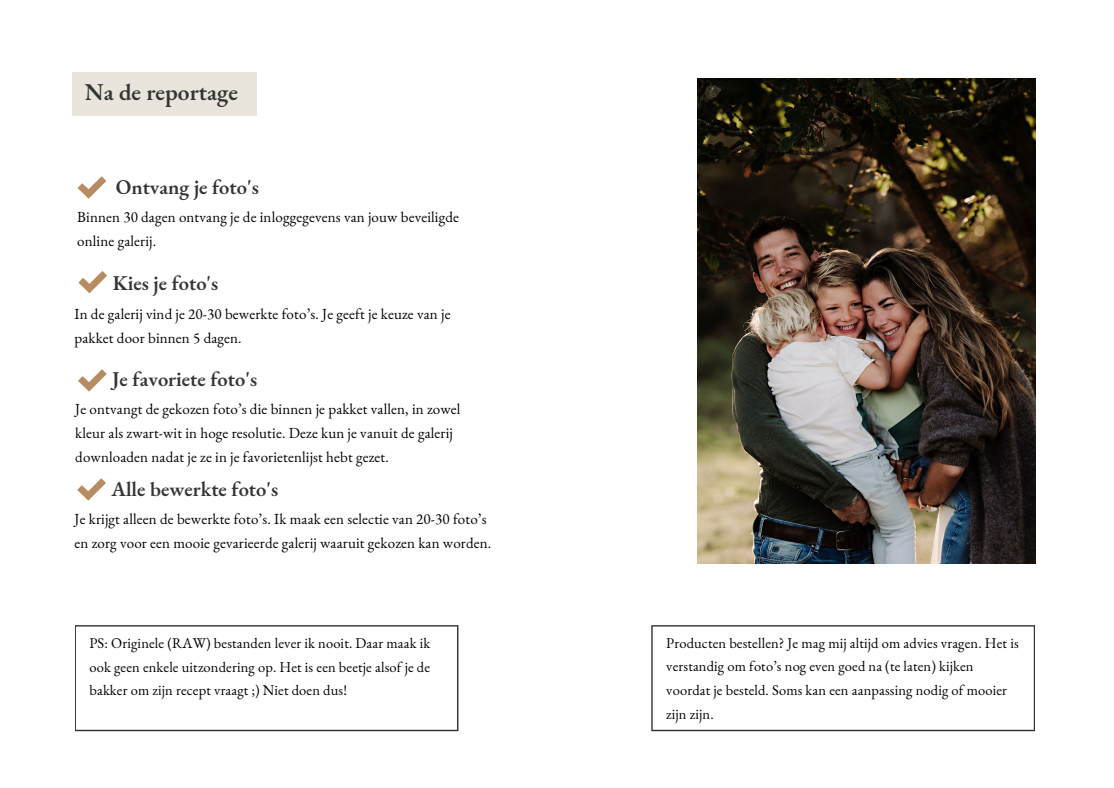
<style>
.page{position:relative;width:1114px;height:788px;background:#fff}
.page>*{position:absolute;margin:0;border:0;box-sizing:border-box;transform-origin:0 0}
.t1{font:600 23.5px "EB Garamond";color:#333434}
.t2{font:600 20.5px "EB Garamond";color:#333434}
.t3{font:15px/24.4px "EB Garamond";letter-spacing:.01em;color:#000}
.t4{font:14.5px/23.6px "EB Garamond";letter-spacing:.01em;color:#000;text-align:justify}
</style>
<div class="page">
<svg style="left:78px;top:176px;width:28px;height:22px"></svg>
<svg style="left:78px;top:271px;width:29px;height:22px"></svg>
<svg style="left:78px;top:369px;width:29px;height:22px"></svg>
<svg style="left:77px;top:478px;width:29px;height:22px"></svg>
<img style="left:698px;top:79px;width:337px;height:484px">
<svg style="left:75px;top:625px;width:383px;height:106px"></svg>
<div style="left:72px;top:72px;width:185px;height:44px;background:#e9e5dc"></div>
<svg style="left:651px;top:625px;width:384px;height:106px"></svg>
<p class="t1" style="left:85px;top:77px;width:155px">Na de reportage</p>
<p class="t2" style="left:116px;top:174px;width:145px">Ontvang je foto's</p>
<p class="t3" style="left:77px;top:204px;width:383px">Binnen 30 dagen ontvang je de inloggegevens van jouw beveiligde online galerij.</p>
<p class="t2" style="left:113px;top:269px;width:107px">Kies je foto's</p>
<p class="t3" style="left:75px;top:301px;width:377px">In de galerij vind je 20-30 bewerkte foto’s. Je geeft je keuze van je pakket door binnen 5 dagen.</p>
<p class="t2" style="left:112px;top:365px;width:146px">Je favoriete foto's</p>
<p class="t3" style="left:75px;top:396px;width:387px">Je ontvangt de gekozen foto’s die binnen je pakket vallen, in zowel kleur als zwart-wit in hoge resolutie. Deze kun je vanuit de galerij downloaden nadat je ze in je favorietenlijst hebt gezet.</p>
<p class="t2" style="left:111px;top:475px;width:168px">Alle bewerkte foto's</p>
<p class="t3" style="left:75px;top:506px;width:418px">Je krijgt alleen de bewerkte foto’s. Ik maak een selectie van 20-30 foto’s en zorg voor een mooie gevarieerde galerij waaruit gekozen kan worden.</p>
<p class="t4" style="left:89px;top:631px;width:342px">PS: Originele (RAW) bestanden lever ik nooit. Daar maak ik ook geen enkele uitzondering op. Het is een beetje alsof je de bakker om zijn recept vraagt ;) Niet doen dus!</p>
<p class="t4" style="left:666px;top:630px;width:354px;text-align:left">Producten bestellen? Je mag mij altijd om advies vragen. Het is verstandig om foto’s nog even goed na (te laten) kijken voordat je besteld. Soms kan een aanpassing nodig of mooier zijn zijn.</p>
</div>
